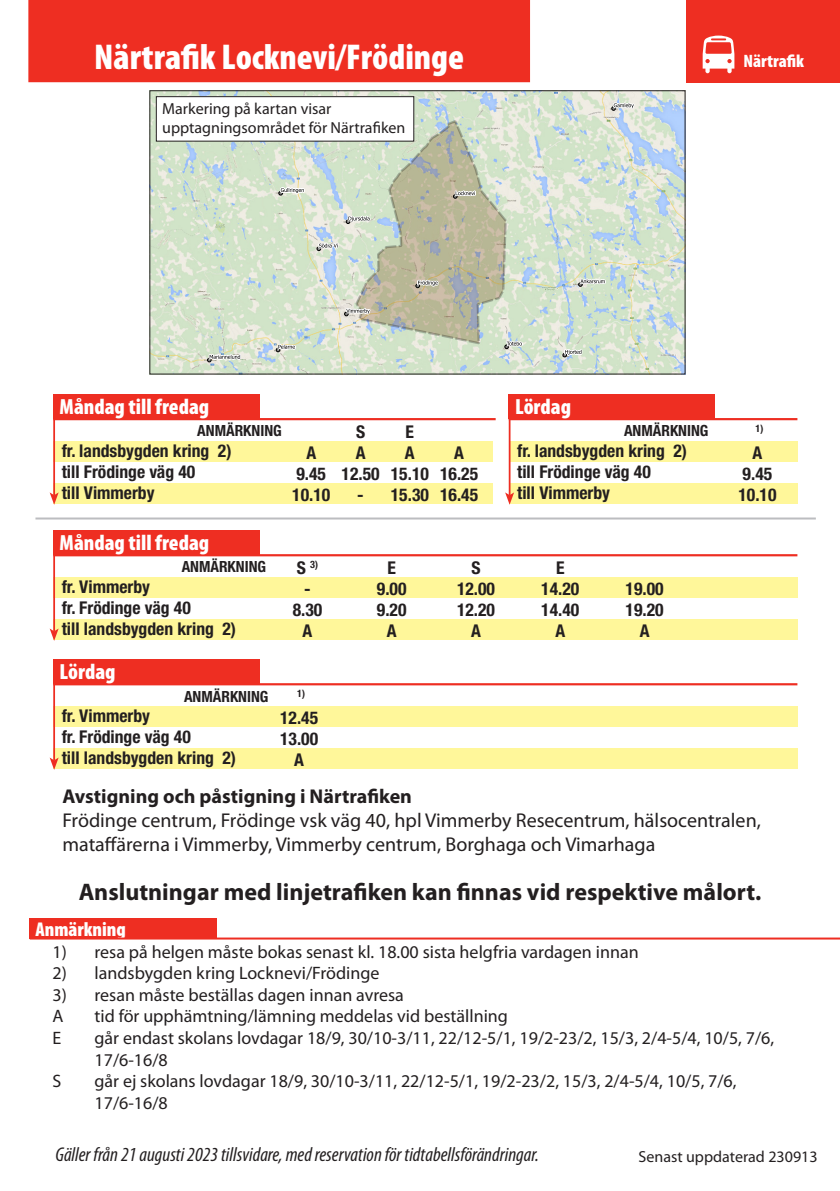
<style>
.page{position:relative;width:840px;height:1191px;background:#fff}
.page>*{position:absolute;margin:0;border:0;box-sizing:border-box;transform-origin:0 0}
.Linjenummer{font:900 condensed 36px "Myriad Pro";color:#fff}
.t1{font:700 24px "Myriad Pro";color:#231f20}
.t2{font:900 condensed 22px "Myriad Pro";color:#fff}
.t3{font:20px/24px "Myriad Pro";color:#231f20}
.t4{font:italic condensed 20px "Myriad Pro";color:#231f20}
.t5{font:700 20px "Myriad Pro";color:#231f20}
.t6{font:900 condensed 20px "Myriad Pro";color:#fff}
.t7{font:18px "Myriad Pro";color:#231f20}
.t8{font:900 condensed 18px "Myriad Pro";color:#fff}
.Hållplatsnamn{font:700 condensed 17.6px "Helvetica Neue LT Std";color:#231f20}
.Anmärkning{font:700 condensed 17.6px "Helvetica Neue LT Std";color:#231f20}
.Hallplatsnamn{font:16px "Myriad Pro";color:#231f20}
.t9{font:700 condensed 15.4px "Helvetica Neue LT Std";color:#231f20}
.Anmärkning-2{font:700 condensed 10.2px "Helvetica Neue LT Std";color:#231f20}
.s1{font-size:17.6px}
</style>
<div class="page">
<hr style="left:35px;top:517px;width:780px;height:2px;background:#bcbdc0">
<img style="left:151px;top:92px;width:532px;height:280px">
<svg style="left:562px;top:348px;width:21px;height:9px"></svg>
<svg style="left:577px;top:274px;width:29px;height:12px"></svg>
<svg style="left:611px;top:101px;width:24px;height:11px"></svg>
<svg style="left:207px;top:347px;width:35px;height:15px"></svg>
<svg style="left:278px;top:186px;width:28px;height:9px"></svg>
<svg style="left:276px;top:343px;width:21px;height:9px"></svg>
<svg style="left:317px;top:120px;width:207px;height:228px;background:#c5ccb7"></svg>
<div style="left:149px;top:90px;width:536px;height:284px;border:1px solid #231f20"></div>
<div style="left:686px;top:0;width:153px;height:82px;background:#ee2e22"></div>
<svg style="left:702px;top:36px;width:32px;height:37px"></svg>
<div style="left:28px;top:0;width:501px;height:82px;background:#ee2e22"></div>
<div style="left:30px;top:918px;width:187px;height:21px;background:#ee2e22"></div>
<hr style="left:30px;top:937px;width:809px;height:2px;background:#ee2e22">
<div style="left:156px;top:97px;width:257px;height:44px;background:#fff"></div>
<div style="left:156px;top:96px;width:258px;height:45px;border:1px solid #231f20"></div>
<hr style="left:53px;top:418px;width:442px;height:2px;background:#ee2e22">
<div style="left:53px;top:394px;width:206px;height:25px;background:#ee2e22"></div>
<div style="left:53px;top:441px;width:439px;height:20px;background:#fff79a"></div>
<div style="left:53px;top:483px;width:439px;height:21px;background:#fff79a"></div>
<hr style="left:53px;top:403px;width:2px;height:92px;background:#ee2e22">
<svg style="left:50px;top:492px;width:9px;height:13px"></svg>
<hr style="left:508px;top:418px;width:289px;height:2px;background:#ee2e22">
<div style="left:508px;top:394px;width:206px;height:25px;background:#ee2e22"></div>
<div style="left:508px;top:441px;width:289px;height:20px;background:#fff79a"></div>
<div style="left:508px;top:483px;width:289px;height:21px;background:#fff79a"></div>
<hr style="left:508px;top:403px;width:2px;height:92px;background:#ee2e22">
<svg style="left:505px;top:492px;width:9px;height:13px"></svg>
<hr style="left:53px;top:554px;width:744px;height:2px;background:#ee2e22">
<div style="left:53px;top:530px;width:206px;height:25px;background:#ee2e22"></div>
<div style="left:53px;top:577px;width:744px;height:20px;background:#fff79a"></div>
<div style="left:53px;top:619px;width:744px;height:21px;background:#fff79a"></div>
<hr style="left:53px;top:539px;width:2px;height:92px;background:#ee2e22">
<svg style="left:50px;top:628px;width:9px;height:13px"></svg>
<hr style="left:53px;top:683px;width:744px;height:2px;background:#ee2e22">
<div style="left:53px;top:659px;width:206px;height:25px;background:#ee2e22"></div>
<div style="left:53px;top:706px;width:744px;height:20px;background:#fff79a"></div>
<div style="left:53px;top:748px;width:744px;height:21px;background:#fff79a"></div>
<hr style="left:53px;top:668px;width:2px;height:92px;background:#ee2e22">
<svg style="left:50px;top:757px;width:9px;height:13px"></svg>
<p class="Linjenummer" style="left:94px;top:34px;width:371px">Närtrafik Locknevi/Frödinge</p>
<p class="t8" style="left:743px;top:50px;width:62px">Närtrafik</p>
<p class="Hallplatsnamn" style="left:162px;top:99px;width:171px">Markering på kartan visar</p>
<p class="Hallplatsnamn" style="left:162px;top:118px;width:245px">upptagningsområdet för Närtrafiken</p>
<p class="t2" style="left:59px;top:392px;width:151px">Måndag till fredag</p>
<p class="t9" style="left:197px;top:421px;width:86px">ANMÄRKNING</p>
<p class="Hållplatsnamn" style="left:62px;top:440px;width:171px">fr. landsbygden kring 2)</p>
<p class="Hållplatsnamn" style="left:62px;top:461px;width:135px">till Frödinge väg 40</p>
<p class="Hållplatsnamn" style="left:62px;top:482px;width:94px">till Vimmerby</p>
<p class="Anmärkning" style="left:306px;top:442px;width:11px">A</p>
<p class="Anmärkning" style="left:296px;top:463px;width:31px">9.45</p>
<p class="Anmärkning" style="left:292px;top:484px;width:40px">10.10</p>
<p class="Anmärkning" style="left:356px;top:421px;width:11px">S</p>
<p class="Anmärkning" style="left:355px;top:442px;width:11px">A</p>
<p class="Anmärkning" style="left:341px;top:463px;width:40px">12.50</p>
<p class="Anmärkning" style="left:357px;top:484px;width:8px">-</p>
<p class="Anmärkning" style="left:405px;top:421px;width:10px">E</p>
<p class="Anmärkning" style="left:405px;top:442px;width:11px">A</p>
<p class="Anmärkning" style="left:390px;top:463px;width:40px">15.10</p>
<p class="Anmärkning" style="left:390px;top:484px;width:40px">15.30</p>
<p class="Anmärkning" style="left:454px;top:442px;width:11px">A</p>
<p class="Anmärkning" style="left:440px;top:463px;width:40px">16.25</p>
<p class="Anmärkning" style="left:440px;top:484px;width:40px">16.45</p>
<p class="t2" style="left:59px;top:528px;width:151px">Måndag till fredag</p>
<p class="t9" style="left:181px;top:557px;width:86px">ANMÄRKNING</p>
<p class="Hållplatsnamn" style="left:62px;top:576px;width:90px">fr. Vimmerby</p>
<p class="Hållplatsnamn" style="left:62px;top:597px;width:130px">fr. Frödinge väg 40</p>
<p class="Hållplatsnamn" style="left:62px;top:618px;width:176px">till landsbygden kring 2)</p>
<p class="t2" style="left:59px;top:657px;width:57px">Lördag</p>
<p class="t9" style="left:184px;top:686px;width:86px">ANMÄRKNING</p>
<p class="Hållplatsnamn" style="left:62px;top:705px;width:90px">fr. Vimmerby</p>
<p class="Hållplatsnamn" style="left:62px;top:726px;width:130px">fr. Frödinge väg 40</p>
<p class="Hållplatsnamn" style="left:62px;top:747px;width:176px">till landsbygden kring 2)</p>
<p class="Anmärkning-2" style="left:296px;top:558px;width:23px"><span class="s1">S</span> 3)</p>
<p class="Anmärkning" style="left:304px;top:578px;width:8px">-</p>
<p class="Anmärkning" style="left:292px;top:599px;width:31px">8.30</p>
<p class="Anmärkning" style="left:302px;top:620px;width:11px">A</p>
<p class="Anmärkning-2" style="left:297px;top:687px;width:9px">1)</p>
<p class="Anmärkning" style="left:280px;top:707px;width:40px">12.45</p>
<p class="Anmärkning" style="left:280px;top:728px;width:40px">13.00</p>
<p class="Anmärkning" style="left:294px;top:749px;width:11px">A</p>
<p class="Anmärkning" style="left:387px;top:557px;width:10px">E</p>
<p class="Anmärkning" style="left:377px;top:578px;width:31px">9.00</p>
<p class="Anmärkning" style="left:377px;top:599px;width:31px">9.20</p>
<p class="Anmärkning" style="left:386px;top:620px;width:11px">A</p>
<p class="Anmärkning" style="left:471px;top:557px;width:11px">S</p>
<p class="Anmärkning" style="left:457px;top:578px;width:40px">12.00</p>
<p class="Anmärkning" style="left:457px;top:599px;width:40px">12.20</p>
<p class="Anmärkning" style="left:471px;top:620px;width:11px">A</p>
<p class="t2" style="left:514px;top:392px;width:57px">Lördag</p>
<p class="t9" style="left:623px;top:421px;width:86px">ANMÄRKNING</p>
<p class="Hållplatsnamn" style="left:517px;top:440px;width:171px">fr. landsbygden kring 2)</p>
<p class="Hållplatsnamn" style="left:517px;top:461px;width:135px">till Frödinge väg 40</p>
<p class="Hållplatsnamn" style="left:517px;top:482px;width:94px">till Vimmerby</p>
<p class="Anmärkning" style="left:555px;top:557px;width:10px">E</p>
<p class="Anmärkning" style="left:541px;top:578px;width:40px">14.20</p>
<p class="Anmärkning" style="left:541px;top:599px;width:40px">14.40</p>
<p class="Anmärkning" style="left:555px;top:620px;width:11px">A</p>
<p class="Anmärkning" style="left:625px;top:578px;width:40px">19.00</p>
<p class="Anmärkning" style="left:625px;top:599px;width:40px">19.20</p>
<p class="Anmärkning" style="left:639px;top:620px;width:11px">A</p>
<p class="Anmärkning-2" style="left:755px;top:422px;width:9px">1)</p>
<p class="Anmärkning" style="left:752px;top:442px;width:11px">A</p>
<p class="Anmärkning" style="left:742px;top:463px;width:31px">9.45</p>
<p class="Anmärkning" style="left:738px;top:484px;width:40px">10.10</p>
<p class="t5" style="left:62px;top:783px;width:351px">Avstigning och påstigning i Närtrafiken</p>
<p class="t3" style="left:62px;top:808px;width:699px">Frödinge centrum, Frödinge vsk väg 40, hpl Vimmerby Resecentrum, hälsocentralen, mataffärerna i Vimmerby, Vimmerby centrum, Borghaga och Vimarhaga</p>
<p class="t1" style="left:79px;top:876px;width:683px">Anslutningar med linjetrafiken kan finnas vid respektive målort.</p>
<p class="t6" style="left:35px;top:916px;width:92px">Anmärkning</p>
<p class="t7" style="left:52px;top:940px;width:587px">1) resa på helgen måste bokas senast kl. 18.00 sista helgfria vardagen innan</p>
<p class="t7" style="left:52px;top:962px;width:328px">2) landsbygden kring Locknevi/Frödinge</p>
<p class="t7" style="left:52px;top:983px;width:353px">3) resan måste beställas dagen innan avresa</p>
<p class="t7" style="left:52px;top:1005px;width:13px">A</p>
<p class="t7" style="left:94px;top:1005px;width:414px">tid för upphämtning/lämning meddelas vid beställning</p>
<p class="t7" style="left:52px;top:1027px;width:10px">E</p>
<p class="t7" style="left:94px;top:1027px;width:680px">går endast skolans lovdagar 18/9, 30/10-3/11, 22/12-5/1, 19/2-23/2, 15/3, 2/4-5/4, 10/5, 7/6,</p>
<p class="t7" style="left:94px;top:1048px;width:75px">17/6-16/8</p>
<p class="t7" style="left:52px;top:1070px;width:10px">S</p>
<p class="t7" style="left:94px;top:1070px;width:643px">går ej skolans lovdagar 18/9, 30/10-3/11, 22/12-5/1, 19/2-23/2, 15/3, 2/4-5/4, 10/5, 7/6,</p>
<p class="t7" style="left:94px;top:1091px;width:75px">17/6-16/8</p>
<p class="t4" style="left:55px;top:1141px;width:485px">Gäller från 21 augusti 2023 tillsvidare, med reservation för tidtabellsförändringar.</p>
<p class="Hallplatsnamn" style="left:638px;top:1146px;width:181px">Senast uppdaterad 230913</p>
</div>
